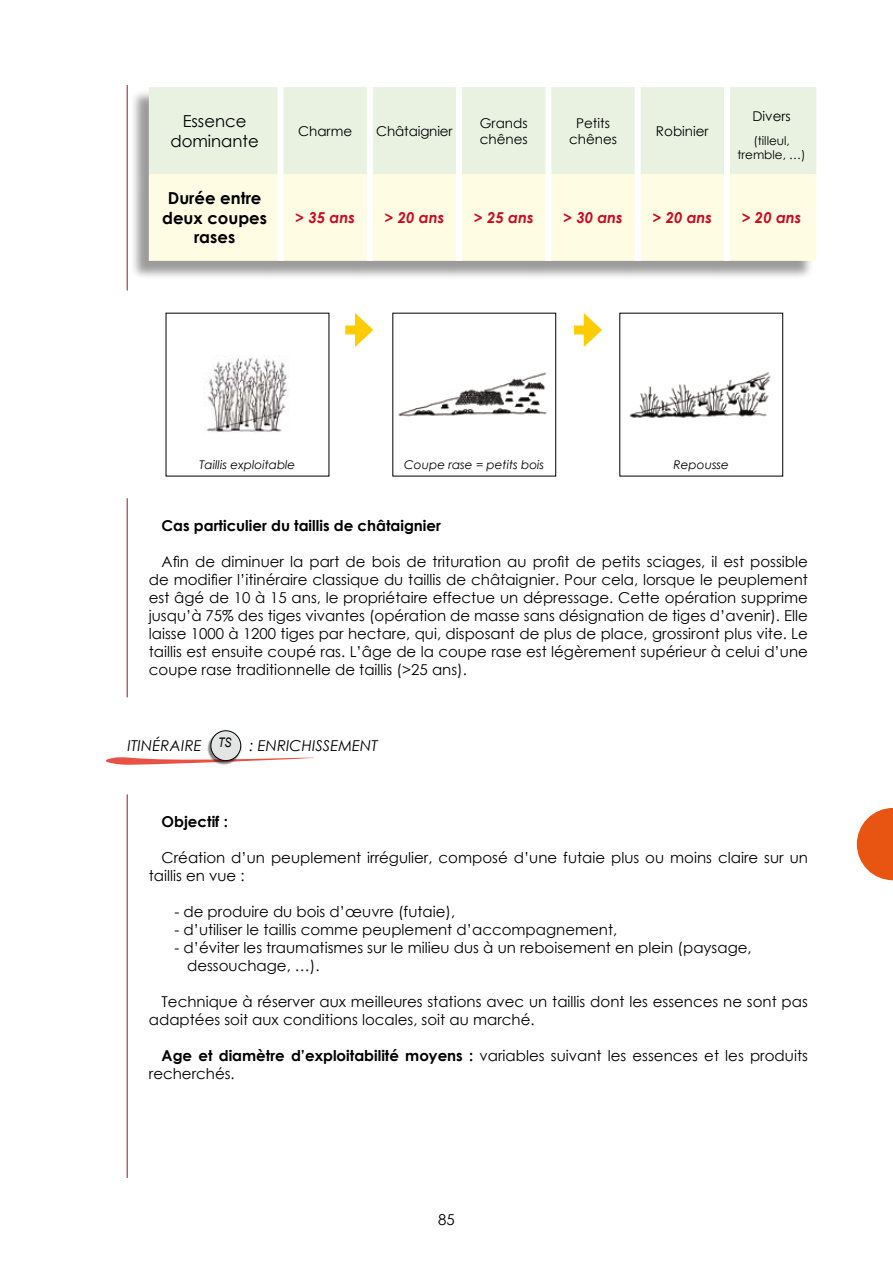
<style>
.page{position:relative;width:893px;height:1263px;background:#fff}
.page>*{position:absolute;margin:0;border:0;box-sizing:border-box;transform-origin:0 0}
.t1{font:700 16.5px/19.8px "Century Gothic";color:#000;text-align:center}
.t2{font:16.5px/19.8px "Century Gothic";color:#000;text-align:center}
.t3{font:15px/18px "Century Gothic";color:#000}
.t4{font:700 15px "Century Gothic";color:#000}
.t5{font:italic 700 15px "Century Gothic";color:#cc071e}
.t6{font:italic 15px "Century Gothic";color:#000}
.t7{font:13.5px/16.2px "Century Gothic";color:#000}
.t8{font:italic 13.2px "Arial";color:#000;scale:.8 1}
.t9{font:italic 12px "Century Gothic";color:#000}
.t10{font:12px/14.4px "Century Gothic";color:#000;text-align:center}
.s1{font-weight:700}
</style>
<div class="page">
<hr style="left:127px;top:85px;width:1px;height:206px;background:#9a161d">
<svg style="left:857px;top:808px;width:36px;height:72px"></svg>
<div style="left:128px;top:89px;width:688px;height:192px;background:#000;opacity:.4"></div>
<div style="left:149px;top:87px;width:667px;height:87px;background:#e9f1e1"></div>
<div style="left:149px;top:174px;width:667px;height:87px;background:#fffce4"></div>
<div style="left:277px;top:87px;width:6px;height:87px;background:#fff"></div>
<div style="left:367px;top:87px;width:6px;height:87px;background:#fff"></div>
<div style="left:456px;top:87px;width:6px;height:87px;background:#fff"></div>
<div style="left:545px;top:87px;width:6px;height:87px;background:#fff"></div>
<div style="left:635px;top:87px;width:6px;height:87px;background:#fff"></div>
<div style="left:724px;top:87px;width:6px;height:87px;background:#fff"></div>
<div style="left:277px;top:174px;width:6px;height:87px;background:#fff"></div>
<div style="left:367px;top:174px;width:6px;height:87px;background:#fff"></div>
<div style="left:456px;top:174px;width:6px;height:87px;background:#fff"></div>
<div style="left:545px;top:174px;width:6px;height:87px;background:#fff"></div>
<div style="left:635px;top:174px;width:6px;height:87px;background:#fff"></div>
<div style="left:724px;top:174px;width:6px;height:87px;background:#fff"></div>
<svg style="left:105px;top:757px;width:209px;height:8px"></svg>
<hr style="left:127px;top:794px;width:1px;height:384px;background:#9a161d">
<div style="left:206px;top:730px;width:35px;height:35px;background:#000;opacity:.5"></div>
<div style="left:211px;top:731px;width:30px;height:30px;background:#e3e4e4;border-radius:50%"></div>
<div style="left:210px;top:730px;width:31px;height:31px;border:1px solid #000;border-radius:50%"></div>
<hr style="left:127px;top:498px;width:1px;height:199px;background:#9a161d">
<img style="left:398px;top:372px;width:149px;height:45px">
<img style="left:204px;top:357px;width:85px;height:76px">
<img style="left:629px;top:372px;width:142px;height:46px">
<div style="left:345px;top:325px;width:17px;height:9px;background:#fecc00"></div>
<svg style="left:355px;top:313px;width:18px;height:34px"></svg>
<div style="left:574px;top:325px;width:17px;height:9px;background:#fecc00"></div>
<svg style="left:584px;top:313px;width:18px;height:34px"></svg>
<p class="t2" style="left:170px;top:111px;width:90px">Essence dominante</p>
<p class="t7" style="left:298px;top:122px;width:55px">Charme</p>
<p class="t7" style="left:376px;top:122px;width:78px">Châtaignier</p>
<p class="t7" style="left:480px;top:114px;width:49px">Grands chênes</p>
<p class="t7" style="left:569px;top:114px;width:49px;text-align:center">Petits chênes</p>
<p class="t7" style="left:656px;top:122px;width:54px">Robinier</p>
<p class="t7" style="left:752px;top:108px;width:40px">Divers</p>
<p class="t10" style="left:737px;top:133px;width:70px">(tilleul, tremble, …)</p>
<p class="t1" style="left:162px;top:187px;width:106px">Durée entre deux coupes rases</p>
<p class="t5" style="left:295px;top:206px;width:61px">&gt; 35 ans</p>
<p class="t5" style="left:385px;top:206px;width:61px">&gt; 20 ans</p>
<p class="t5" style="left:474px;top:206px;width:61px">&gt; 25 ans</p>
<p class="t5" style="left:563px;top:206px;width:61px">&gt; 30 ans</p>
<p class="t5" style="left:652px;top:206px;width:61px">&gt; 20 ans</p>
<p class="t5" style="left:742px;top:206px;width:61px">&gt; 20 ans</p>
<p class="t9" style="left:199px;top:456px;width:97px">Taillis exploitable</p>
<p class="t9" style="left:404px;top:456px;width:142px">Coupe rase = petits bois</p>
<p class="t9" style="left:674px;top:456px;width:57px">Repousse</p>
<p class="t4" style="left:162px;top:514px;width:281px">Cas particulier du taillis de châtaignier</p>
<p class="t3" style="left:149px;top:552px;width:661px;text-align:justify;text-indent:13px">Afin de diminuer la part de bois de trituration au profit de petits sciages, il est possible de modifier l’itinéraire classique du taillis de châtaignier. Pour cela, lorsque le peuplement est âgé de 10 à 15 ans, le propriétaire effectue un dépressage. Cette opération supprime jusqu’à 75% des tiges vivantes (opération de masse sans désignation de tiges d’avenir). Elle laisse 1000 à 1200 tiges par hectare, qui, disposant de plus de place, grossiront plus vite. Le taillis est ensuite coupé ras. L’âge de la coupe rase est légèrement supérieur à celui d’une coupe rase traditionnelle de taillis (&gt;25 ans).</p>
<p class="t6" style="left:128px;top:735px;width:76px">ITINÉRAIRE</p>
<p class="t6" style="left:250px;top:735px;width:130px">: ENRICHISSEMENT</p>
<p class="t8" style="left:218px;top:733px;width:18px">TS</p>
<p class="t4" style="left:162px;top:810px;width:68px">Objectif :</p>
<p class="t3" style="left:149px;top:848px;width:661px;text-indent:13px">Création d’un peuplement irrégulier, composé d’une futaie plus ou moins claire sur un taillis en vue :</p>
<p class="t3" style="left:174px;top:902px;width:282px">- de produire du bois d’œuvre (futaie),</p>
<p class="t3" style="left:174px;top:920px;width:444px">- d’utiliser le taillis comme peuplement d’accompagnement,</p>
<p class="t3" style="left:187px;top:938px;width:566px;text-indent:-13px">- d’éviter les traumatismes sur le milieu dus à un reboisement en plein (paysage, dessouchage, …).</p>
<p class="t3" style="left:149px;top:992px;width:661px;text-indent:13px">Technique à réserver aux meilleures stations avec un taillis dont les essences ne sont pas adaptées soit aux conditions locales, soit au marché.</p>
<p class="t3" style="left:149px;top:1046px;width:661px;text-indent:13px"><span class="s1">Age et diamètre d’exploitabilité moyens :</span> variables suivant les essences et les produits recherchés.</p>
<p class="t3" style="left:438px;top:1210px;width:18px">85</p>
</div>
